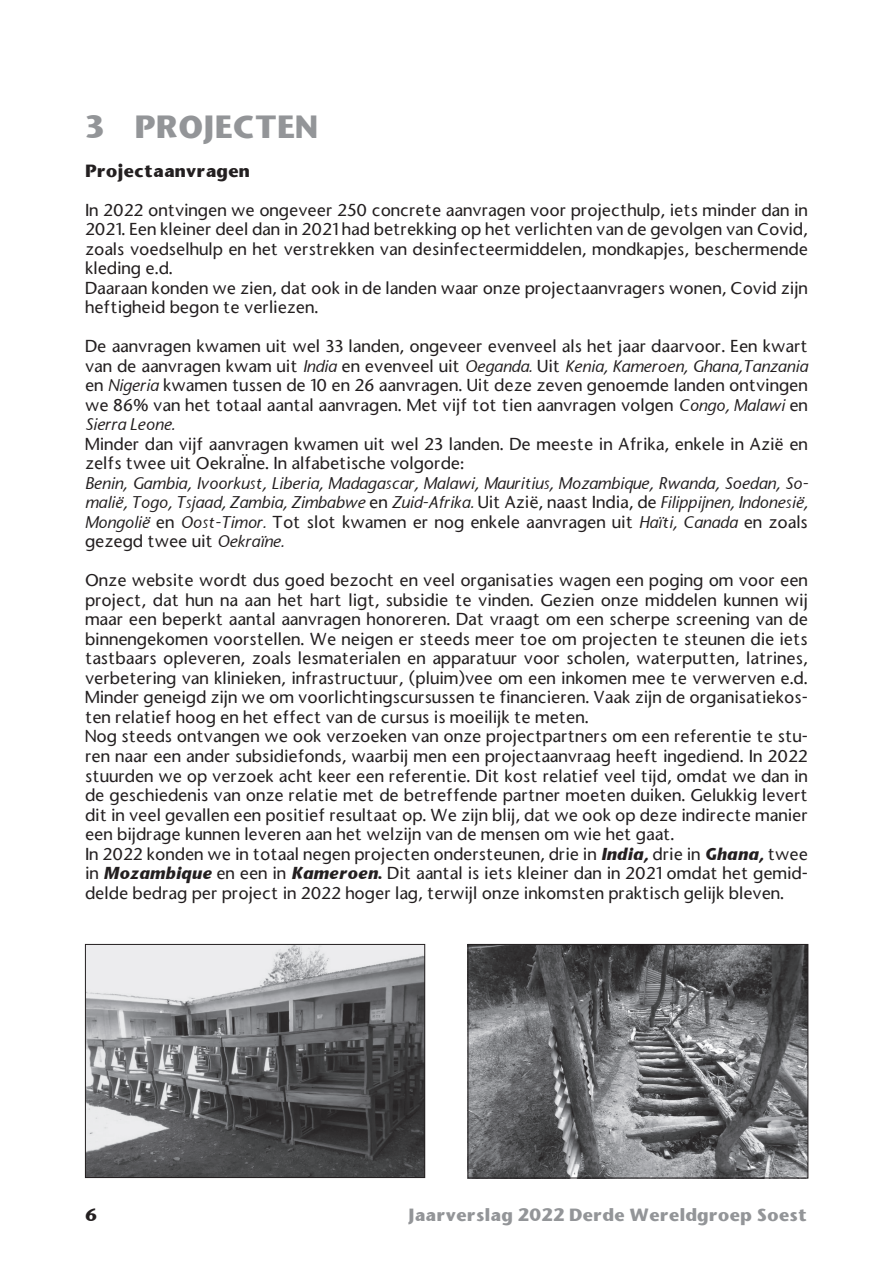
<style>
.page{position:relative;width:893px;height:1263px;background:#fff}
.page>*{position:absolute;margin:0;border:0;box-sizing:border-box;transform-origin:0 0}
.t1{font:700 30px "Stone Sans";color:#939598}
.t2{font:500 16.5px/19.5px "Stone Sans";color:#231f20}
.t3{font:italic 500 16.5px/19.5px "Stone Sans";color:#231f20;text-align:justify}
.t4{font:700 16.5px "Stone Sans";color:#939598}
.t5{font:700 16.5px "Stone Sans";color:#231f20}
.s1{font-style:italic}
.s2{font-style:normal}
.s3{font-weight:700;font-style:italic}
</style>
<div class="page">
<img style="left:87px;top:946px;width:336px;height:230px">
<div style="left:85px;top:944px;width:340px;height:234px;border:1px solid #231f20"></div>
<img style="left:470px;top:946px;width:336px;height:230px">
<div style="left:468px;top:944px;width:340px;height:234px;border:1px solid #231f20"></div>
<h1 class="t1" style="left:85px;top:106px;width:235px">3 PROJECTEN</h1>
<p class="t5" style="left:85px;top:159px;width:166px">Projectaanvragen</p>
<p class="t2" style="left:85px;top:200px;width:724px">In 2022 ontvingen we ongeveer 250 concrete aanvragen voor projecthulp, iets minder dan in 2021. Een kleiner deel dan in 2021 had betrekking op het verlichten van de gevolgen van Covid, zoals voedselhulp en het verstrekken van desinfecteermiddelen, mondkapjes, beschermende kleding e.d.<br>Daaraan konden we zien, dat ook in de landen waar onze projectaanvragers wonen, Covid zijn heftigheid begon te verliezen.</p>
<p class="t2" style="left:85px;top:337px;width:724px;text-align:justify">De aanvragen kwamen uit wel 33 landen, ongeveer evenveel als het jaar daarvoor. Een kwart van de aanvragen kwam uit <span class="s1">India</span> en evenveel uit <span class="s1">Oeganda.</span> Uit <span class="s1">Kenia, Kameroen, Ghana,Tanzania </span>en <span class="s1">Nigeria</span> kwamen tussen de 10 en 26 aanvragen. Uit deze zeven genoemde landen ontvingen we 86% van het totaal aantal aanvragen. Met vijf tot tien aanvragen volgen <span class="s1">Congo, Malawi</span> en <span class="s1">Sierra Leone.</span></p>
<p class="t2" style="left:85px;top:434px;width:724px">Minder dan vijf aanvragen kwamen uit wel 23 landen. De meeste in Afrika, enkele in Azië en zelfs twee uit OekraÏne. In alfabetische volgorde:</p>
<p class="t3" style="left:85px;top:473px;width:724px">Benin, Gambia, Ivoorkust, Liberia, Madagascar, Malawi, Mauritius, Mozambique, Rwanda, Soedan, So&shy;malië, Togo, Tsjaad, Zambia, Zimbabwe <span class="s2">en</span> Zuid-Afrika. <span class="s2">Uit Azië, naast India, de</span> Filippijnen, Indonesië, Mongolië <span class="s2">en</span> Oost-Timor. <span class="s2">Tot slot kwamen er nog enkele aanvragen uit</span> Haïti, Canada <span class="s2">en zoals gezegd twee uit</span> Oekraïne.</p>
<p class="t2" style="left:85px;top:571px;width:724px">Onze website wordt dus goed bezocht en veel organisaties wagen een poging om voor een project, dat hun na aan het hart ligt, subsidie te vinden. Gezien onze middelen kunnen wij maar een beperkt aantal aanvragen honoreren. Dat vraagt om een scherpe screening van de binnengekomen voorstellen. We neigen er steeds meer toe om projecten te steunen die iets tastbaars opleveren, zoals lesmaterialen en apparatuur voor scholen, waterputten, latrines, verbetering van klinieken, infrastructuur, (pluim)vee om een inkomen mee te verwerven e.d.<br>Minder geneigd zijn we om voorlichtingscursussen te financieren. Vaak zijn de organisatiekos&shy;ten relatief hoog en het effect van de cursus is moeilijk te meten.<br>Nog steeds ontvangen we ook verzoeken van onze projectpartners om een referentie te stu&shy;ren naar een ander subsidiefonds, waarbij men een projectaanvraag heeft ingediend. In 2022 stuurden we op verzoek acht keer een referentie. Dit kost relatief veel tijd, omdat we dan in de geschiedenis van onze relatie met de betreffende partner moeten duiken. Gelukkig levert dit in veel gevallen een positief resultaat op. We zijn blij, dat we ook op deze indirecte manier een bijdrage kunnen leveren aan het welzijn van de mensen om wie het gaat.<br>In 2022 konden we in totaal negen projecten ondersteunen, drie in <span class="s3">India,</span> drie in <span class="s3">Ghana,</span> twee in <span class="s3">Mozambique</span> en een in <span class="s3">Kameroen.</span> Dit aantal is iets kleiner dan in 2021 omdat het gemid&shy;delde bedrag per project in 2022 hoger lag, terwijl onze inkomsten praktisch gelijk bleven.</p>
<p class="t5" style="left:85px;top:1203px;width:14px">6</p>
<p class="t4" style="left:409px;top:1203px;width:400px">Jaarverslag 2022 Derde Wereldgroep Soest</p>
</div>
